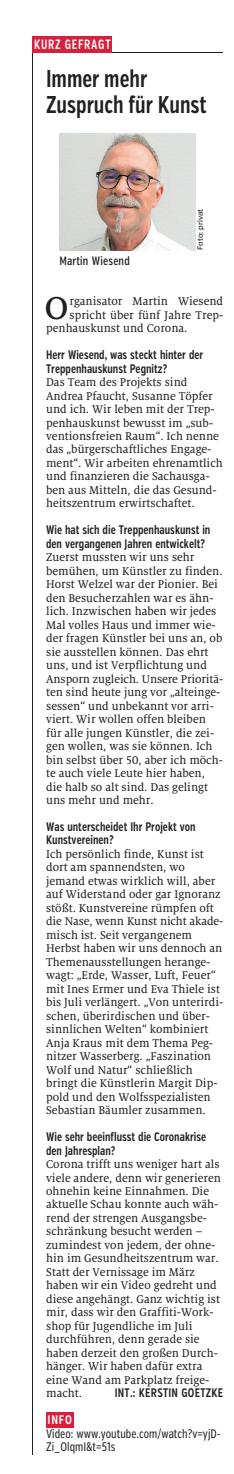
<style>
.page{position:relative;width:234px;height:1474px;background:#fff}
.page>*{position:absolute;margin:0;border:0;box-sizing:border-box;transform-origin:0 0}
.t1{font:500 35px "Milo Serif Pro";color:#231f20}
.t2{font:600 24.32px/26.9px "Verb Comp";color:#231f20;scale:.94 1}
.t3{font:600 13.47px "Verb Comp";letter-spacing:.06em;color:#fff;scale:.9 1}
.t4{font:12.42px/13.5px "Milo Serif Pro Text";color:#231f20;scale:.96 1}
.t5{font:12.42px/13.5px "Verb Comp";color:#231f20}
.t6{font:600 12.42px "Verb Comp";letter-spacing:.02em;color:#231f20;scale:.96 1}
.t7{font:500 12.08px "Verb Comp";letter-spacing:.015em;color:#231f20}
.t8{font:500 7.35px "Verb";letter-spacing:.01em;color:#231f20}
.s1{font-family:"Verb Comp";font-weight:600}
.s2{font-weight:600;color:#fff}
</style>
<div class="page">
<hr style="left:33px;top:52px;width:1px;height:1401px;background:#231f20">
<hr style="left:33px;top:52px;width:190px;height:1px;background:#231f20">
<svg style="left:46px;top:1412px;width:1px;height:15px"></svg>
<div style="left:47px;top:1411px;width:27px;height:16px;background:#da1f3d"></div>
<img style="left:59px;top:133px;width:136px;height:117px">
<svg style="left:33px;top:36px;width:1px;height:16px"></svg>
<div style="left:34px;top:36px;width:77px;height:16px;background:#da1f3d"></div>
<p class="t3" style="left:34px;top:36px;width:86px">KURZ GEFRAGT</p>
<p class="t2" style="left:46px;top:65px;width:172px">Immer mehr<br>Zuspruch für Kunst</p>
<p class="t7" style="left:59px;top:253px;width:72px">Martin Wiesend</p>
<p class="t8" style="left:195px;top:250px;width:43px;rotate:-90deg">Foto: privat</p>
<p class="t1" style="left:45px;top:288px;width:25px">O</p>
<p class="t4" style="left:69px;top:294px;width:161px">rganisator Martin Wiesend</p>
<p class="t4" style="left:69px;top:308px;width:161px">spricht über fünf Jahre Trep-</p>
<p class="t4" style="left:46px;top:321px;width:148px">penhauskunst und Corona.</p>
<p class="t4" style="left:46px;top:348px;width:185px"><span class="s1">Herr Wiesend, was steckt hinter der<br>Treppenhauskunst Pegnitz?<br></span>Das Team des Projekts sind<br>Andrea Pfaucht, Susanne Töpfer und ich. Wir leben mit der Trep&shy;penhauskunst bewusst im „sub&shy;ventionsfreien Raum“. Ich nenne das „bürgerschaftliches Engage&shy;ment“. Wir arbeiten ehrenamtlich und finanzieren die Sachausga&shy;ben aus Mitteln, die das Gesund&shy;heitszentrum erwirtschaftet.</p>
<p class="t4" style="left:46px;top:523px;width:186px"><span class="s1">Wie hat sich die Treppenhauskunst in den vergangenen Jahren entwickelt?<br></span>Zuerst mussten wir uns sehr bemühen, um Künstler zu finden.<br>Horst Welzel war der Pionier. Bei den Besucherzahlen war es ähn&shy;lich. Inzwischen haben wir jedes<br>Mal volles Haus und immer wie&shy;der fragen Künstler bei uns an, ob sie ausstellen können. Das ehrt uns, und ist Verpflichtung und<br>Ansporn zugleich. Unsere Prioritä&shy;ten sind heute jung vor „alteinge&shy;sessen“ und unbekannt vor arri&shy;viert. Wir wollen offen bleiben für alle jungen Künstler, die zei&shy;gen wollen, was sie können. Ich bin selbst über 50, aber ich möch&shy;te auch viele Leute hier haben, die halb so alt sind. Das gelingt uns mehr und mehr.</p>
<p class="t4" style="left:46px;top:820px;width:185px"><span class="s1">Was unterscheidet Ihr Projekt von<br>Kunstvereinen?<br></span>Ich persönlich finde, Kunst ist dort am spannendsten, wo jemand etwas wirklich will, aber auf Widerstand oder gar Ignoranz stößt. Kunstvereine rümpfen oft die Nase, wenn Kunst nicht akade&shy;misch ist. Seit vergangenem<br>Herbst haben wir uns dennoch an<br>Themenausstellungen herange&shy;wagt: „Erde, Wasser, Luft, Feuer“ mit Ines Ermer und Eva Thiele ist bis Juli verlängert. „Von unterirdi&shy;schen, überirdischen und über&shy;sinnlichen Welten“ kombiniert<br>Anja Kraus mit dem Thema Peg&shy;nitzer Wasserberg. „Faszination<br>Wolf und Natur“ schließlich bringt die Künstlerin Margit Dip&shy;pold und den Wolfsspezialisten<br>Sebastian Bäumler zusammen.</p>
<p class="t4" style="left:46px;top:1130px;width:183px"><span class="s1">Wie sehr beeinflusst die Coronakrise den Jahresplan?<br></span>Corona trifft uns weniger hart als viele andere, denn wir generieren ohnehin keine Einnahmen. Die aktuelle Schau konnte auch wäh&shy;rend der strengen Ausgangsbe&shy;schränkung besucht werden – zumindest von jedem, der ohne&shy;hin im Gesundheitszentrum war.<br>Statt der Vernissage im März haben wir ein Video gedreht und diese angehängt. Ganz wichtig ist mir, dass wir den Graffiti-Work&shy;shop für Jugendliche im Juli durchführen, denn gerade sie haben derzeit den großen Durch&shy;hänger. Wir haben dafür extra eine Wand am Parkplatz freige&shy;macht.</p>
<p class="t6" style="left:114px;top:1385px;width:114px">INT.: KERSTIN GOETZKE</p>
<p class="t5" style="left:46px;top:1413px;width:176px"><span class="s2">INFO<br></span>Video: www.youtube.com/watch?v=yjD-<br>Zi_OlqmI&amp;t=51s</p>
</div>
